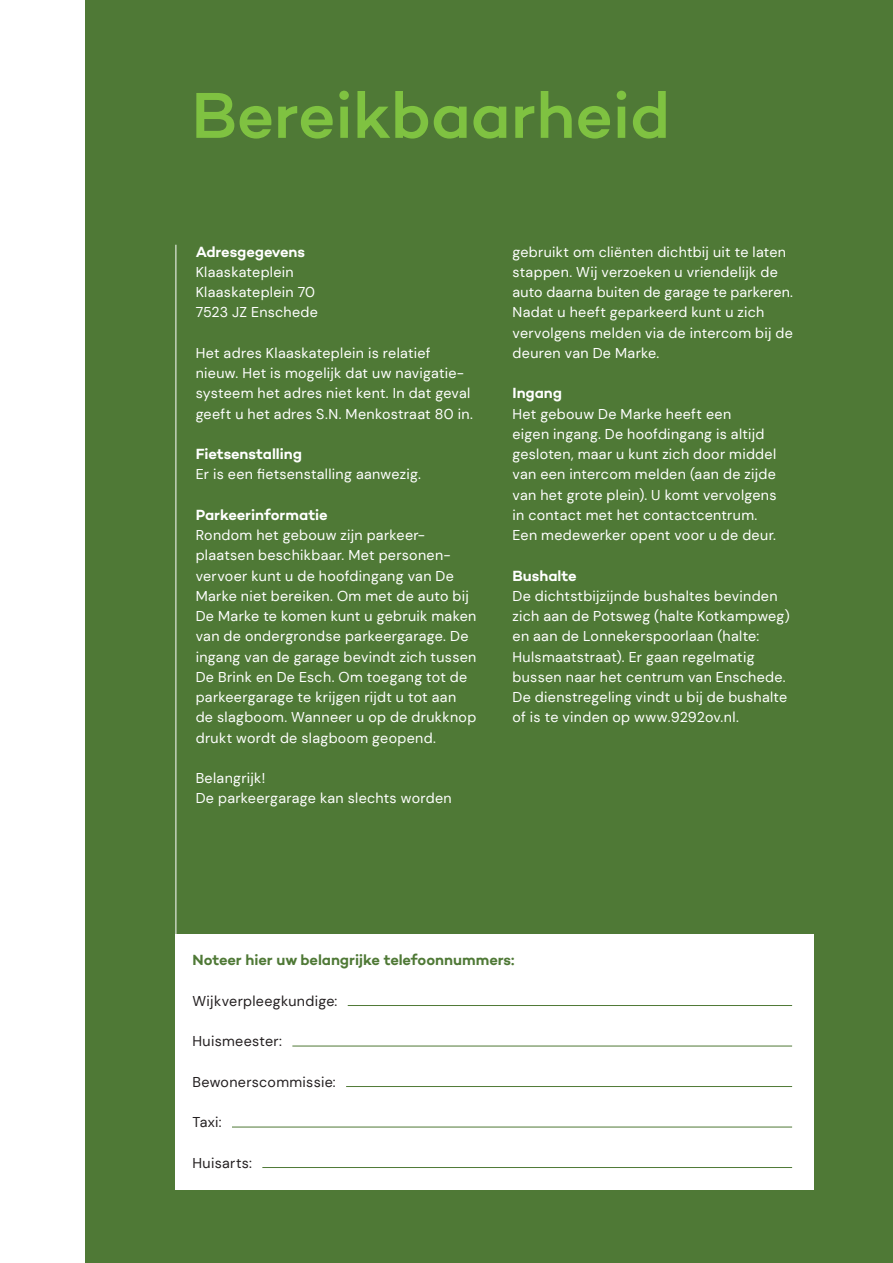
<style>
.page{position:relative;width:893px;height:1263px;background:#fff}
.page>*{position:absolute;margin:0;border:0;box-sizing:border-box;transform-origin:0 0}
.t1{font:500 66px "Campton";letter-spacing:-.005em;color:#7fc241}
._4_Tussenkop_diap{font:600 15px "Campton";letter-spacing:-.005em;color:#fff}
._4_Tussenkop_klein{font:600 15px "Campton";letter-spacing:-.005em;color:#4f7936}
._2_body_tekst_diap{font:14.25px/20.2px "DM Sans";letter-spacing:.02em;color:#fff}
._2_body_tekst_diap-2{font:14.25px "DM Sans";letter-spacing:.02em;color:#231f20}
</style>
<div class="page">
<div style="left:85px;top:0;width:808px;height:1263px;background:#4f7936"></div>
<div style="left:176px;top:934px;width:638px;height:255px;background:#fff"></div>
<hr style="left:292px;top:1046px;width:500px;height:1px;background:#4f7936">
<hr style="left:348px;top:1005px;width:444px;height:1px;background:#4f7936">
<hr style="left:176px;top:245px;width:1px;height:923px;background:#fff">
<hr style="left:346px;top:1086px;width:446px;height:1px;background:#4f7936">
<hr style="left:232px;top:1127px;width:560px;height:1px;background:#4f7936">
<hr style="left:262px;top:1167px;width:530px;height:1px;background:#4f7936">
<p class="t1" style="left:191px;top:74px;width:480px">Bereikbaarheid</p>
<p class="_4_Tussenkop_diap" style="left:196px;top:242px;width:111px">Adresgegevens</p>
<p class="_2_body_tekst_diap" style="left:196px;top:262px;width:100px">Klaaskateplein</p>
<p class="_2_body_tekst_diap" style="left:196px;top:282px;width:121px">Klaaskateplein 70</p>
<p class="_2_body_tekst_diap" style="left:196px;top:302px;width:124px">7523 JZ Enschede</p>
<p class="_2_body_tekst_diap" style="left:196px;top:343px;width:279px">Het adres Klaaskateplein is relatief nieuw. Het is mogelijk dat uw navigatie&shy;systeem het adres niet kent. In dat geval geeft u het adres S.N. Menkostraat 80 in.</p>
<p class="_4_Tussenkop_diap" style="left:196px;top:444px;width:108px">Fietsenstalling</p>
<p class="_2_body_tekst_diap" style="left:196px;top:464px;width:227px">Er is een fietsenstalling aanwezig.</p>
<p class="_4_Tussenkop_diap" style="left:196px;top:505px;width:133px">Parkeerinformatie</p>
<p class="_2_body_tekst_diap" style="left:196px;top:525px;width:282px">Rondom het gebouw zijn parkeer&shy;plaatsen beschikbaar. Met personen&shy;vervoer kunt u de hoofdingang van De Marke niet bereiken. Om met de auto bij De Marke te komen kunt u gebruik maken van de ondergrondse parkeergarage. De ingang van de garage bevindt zich tussen De Brink en De Esch. Om toegang tot de parkeergarage te krijgen rijdt u tot aan de slagboom. Wanneer u op de drukknop drukt wordt de slagboom geopend.</p>
<p class="_2_body_tekst_diap" style="left:196px;top:768px;width:71px">Belangrijk!</p>
<p class="_2_body_tekst_diap" style="left:196px;top:788px;width:257px">De parkeergarage kan slechts worden</p>
<p class="_2_body_tekst_diap" style="left:512px;top:241px;width:282px">gebruikt om cliënten dichtbij uit te laten stappen. Wij verzoeken u vriendelijk de auto daarna buiten de garage te parkeren.<br>Nadat u heeft geparkeerd kunt u zich vervolgens melden via de intercom bij de deuren van De Marke.</p>
<p class="_4_Tussenkop_diap" style="left:512px;top:384px;width:51px">Ingang</p>
<p class="_2_body_tekst_diap" style="left:512px;top:403px;width:265px">Het gebouw De Marke heeft een<br>eigen ingang. De hoofdingang is altijd gesloten, maar u kunt zich door middel van een intercom melden (aan de zijde van het grote plein). U komt vervolgens in contact met het contactcentrum.<br>Een medewerker opent voor u de deur.</p>
<p class="_4_Tussenkop_diap" style="left:512px;top:566px;width:66px">Bushalte</p>
<p class="_2_body_tekst_diap" style="left:512px;top:586px;width:279px">De dichtstbijzijnde bushaltes bevinden zich aan de Potsweg (halte Kotkampweg) en aan de Lonnekerspoorlaan (halte:<br>Hulsmaatstraat). Er gaan regelmatig bussen naar het centrum van Enschede.<br>De dienstregeling vindt u bij de bushalte of is te vinden op www.9292ov.nl.</p>
<p class="_4_Tussenkop_klein" style="left:193px;top:951px;width:323px">Noteer hier uw belangrijke telefoonnummers:</p>
<p class="_2_body_tekst_diap-2" style="left:193px;top:992px;width:146px">Wijkverpleegkundige:</p>
<p class="_2_body_tekst_diap-2" style="left:193px;top:1032px;width:91px">Huismeester:</p>
<p class="_2_body_tekst_diap-2" style="left:193px;top:1073px;width:145px">Bewonerscommissie:</p>
<p class="_2_body_tekst_diap-2" style="left:193px;top:1113px;width:31px">Taxi:</p>
<p class="_2_body_tekst_diap-2" style="left:193px;top:1154px;width:61px">Huisarts:</p>
</div>
